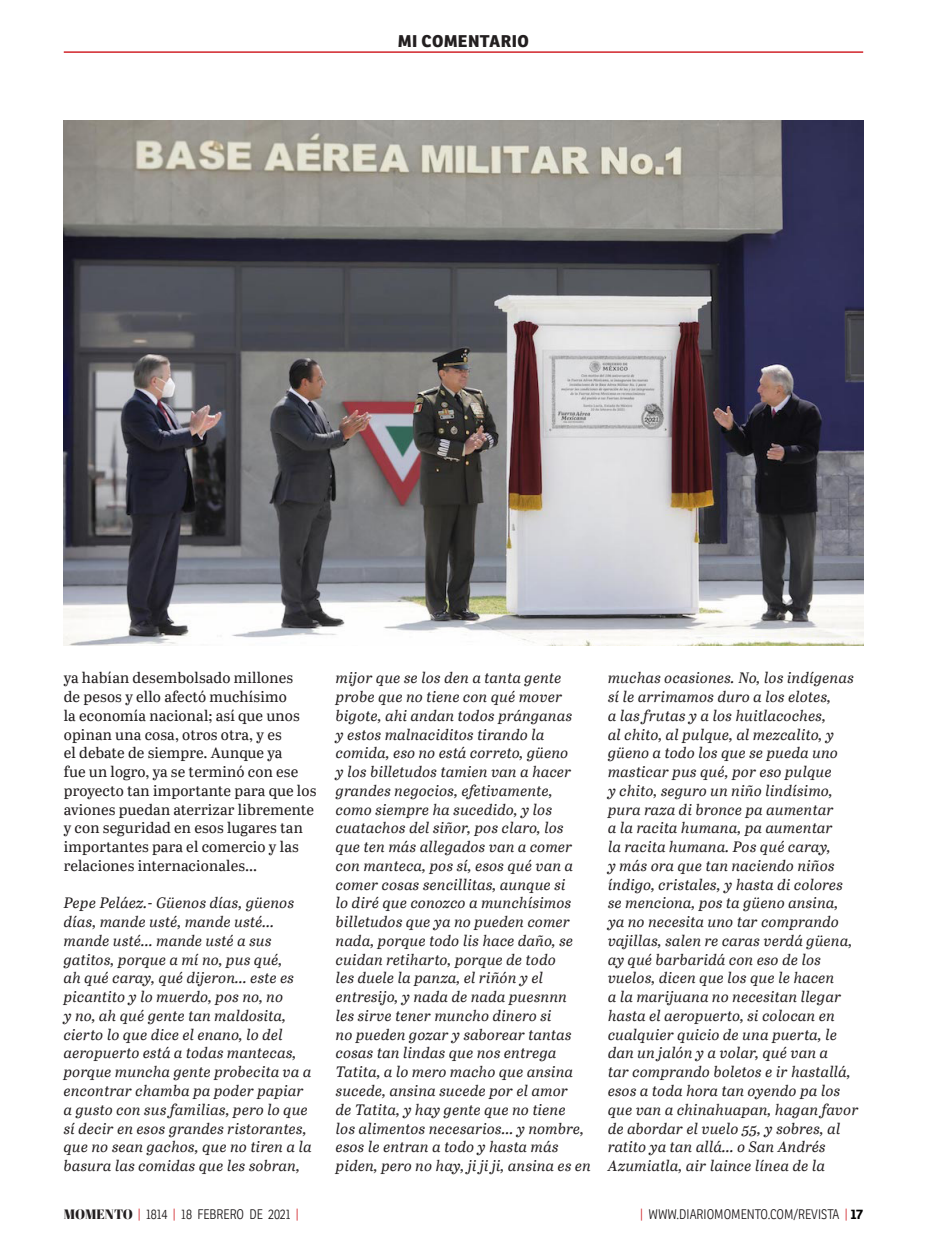
<style>
.page{position:relative;width:927px;height:1238px;background:#fff}
.page>*{position:absolute;margin:0;border:0;box-sizing:border-box;transform-origin:0 0}
.t1{font:800 16.5px "Ronnia";letter-spacing:.03em;color:#231f20}
.t2{font:italic 15px/18.8px "Abril Text";letter-spacing:.02em;color:#231f20}
.t3{font:15px/18.8px "Abril Text";letter-spacing:.01em;color:#231f20}
.t4{font:300 13.5px "Ronnia Cond";color:#231f20}
.s1{font-family:"Abril Fatface";font-weight:400}
.s2{color:#d1232a}
.s3{font-family:"Ronnia";font-weight:700;color:#000}
</style>
<div class="page">
<hr style="left:64px;top:51px;width:799px;height:2px;background:#d1232a">
<img style="left:64px;top:120px;width:799px;height:525px">
<p class="t1" style="left:398px;top:30px;width:132px">MI COMENTARIO</p>
<p class="t3" style="left:64px;top:668px;width:254px">ya habían desembolsado millones<br>de pesos y ello afectó muchísimo<br>la economía nacional; así que unos opinan una cosa, otros otra, y es<br>el debate de siempre. Aunque ya<br>fue un logro, ya se terminó con ese proyecto tan importante para que los aviones puedan aterrizar libremente y con seguridad en esos lugares tan importantes para el comercio y las relaciones internacionales…</p>
<p class="t2" style="left:64px;top:893px;width:249px">Pepe Peláez.- Güenos días, güenos días, mande usté, mande usté… mande usté… mande usté a sus gatitos, porque a mí no, pus qué,<br>ah qué caray, qué dijeron… este es picantito y lo muerdo, pos no, no<br>y no, ah qué gente tan maldosita, cierto lo que dice el enano, lo del aeropuerto está a todas mantecas, porque muncha gente probecita va a encontrar chamba pa poder papiar a gusto con sus familias, pero lo que sí decir en esos grandes ristorantes, que no sean gachos, que no tiren a la basura las comidas que les sobran,</p>
<p class="t2" style="left:336px;top:668px;width:257px">mijor que se los den a tanta gente probe que no tiene con qué mover bigote, ahi andan todos pránganas<br>y estos malnaciditos tirando la comida, eso no está correto, güeno<br>y los billetudos tamien van a hacer grandes negocios, efetivamente, como siempre ha sucedido, y los cuatachos del siñor, pos claro, los que ten más allegados van a comer con manteca, pos sí, esos qué van a comer cosas sencillitas, aunque si<br>lo diré que conozco a munchísimos billetudos que ya no pueden comer nada, porque todo lis hace daño, se cuidan retiharto, porque de todo<br>les duele la panza, el riñón y el entresijo, y nada de nada puesnnn<br>les sirve tener muncho dinero si<br>no pueden gozar y saborear tantas cosas tan lindas que nos entrega Tatita, a lo mero macho que ansina sucede, ansina sucede por el amor<br>de Tatita, y hay gente que no tiene<br>los alimentos necesarios… y nombre, esos le entran a todo y hasta más piden, pero no hay, ji ji ji, ansina es en</p>
<p class="t2" style="left:608px;top:668px;width:252px">muchas ocasiones. No, los indígenas sí le arrimamos duro a los elotes,<br>a las frutas y a los huitlacoches,<br>al chito, al pulque, al mezcalito, y güeno a todo los que se pueda uno masticar pus qué, por eso pulque<br>y chito, seguro un niño lindísimo, pura raza di bronce pa aumentar<br>a la racita humana, pa aumentar<br>la racita humana. Pos qué caray,<br>y más ora que tan naciendo niños índigo, cristales, y hasta di colores se menciona, pos ta güeno ansina, ya no necesita uno tar comprando vajillas, salen re caras verdá güena, ay qué barbaridá con eso de los vuelos, dicen que los que le hacen<br>a la marijuana no necesitan llegar hasta el aeropuerto, si colocan en cualquier quicio de una puerta, le dan un jalón y a volar, qué van a<br>tar comprando boletos e ir hastallá, esos a toda hora tan oyendo pa los que van a chinahuapan, hagan favor de abordar el vuelo 55, y sobres, al ratito ya tan allá… o San Andrés Azumiatla, air laince línea de la</p>
<p class="t4" style="left:64px;top:1205px;width:237px"><span class="s1">MOMENTO</span> <span class="s2">|</span> 1814 <span class="s2">|</span> 18 FEBRERO DE 2021 <span class="s2">|</span></p>
<p class="t4" style="left:640px;top:1205px;width:225px"><span class="s2">|</span> WWW.DIARIOMOMENTO.COM/REVISTA <span class="s2">|</span> <span class="s3">17</span></p>
</div>
